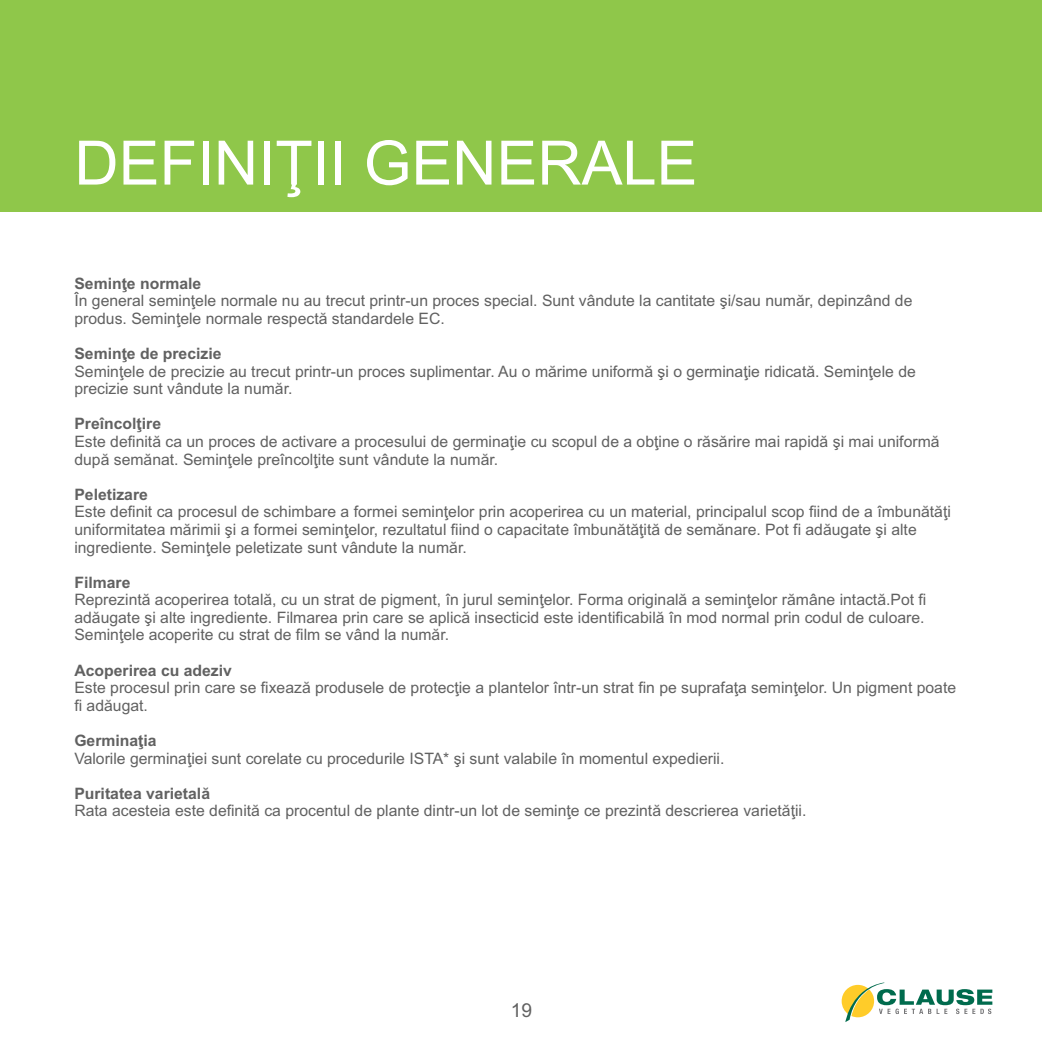
<style>
.page{position:relative;width:1042px;height:1042px;background:#fff}
.page>*{position:absolute;margin:0;border:0;box-sizing:border-box;transform-origin:0 0}
.t1{font:61.25px "Arial";color:#fff}
.t2{font:19.25px "Arial";color:#616161}
.t3{font:15.75px/17.7px "Arial";color:#616161}
.t4{font:700 15.75px "Arial";color:#616161}
</style>
<div class="page">
<div style="left:0;top:0;width:1042px;height:211px;background:#8fc74a"></div>
<svg style="left:841px;top:982px;width:151px;height:40px"></svg>
<h1 class="t1" style="left:74px;top:140px;width:624px">DEFINIŢII GENERALE</h1>
<p class="t4" style="left:74px;top:277px;width:128px">Seminţe normale</p>
<p class="t3" style="left:74px;top:293px;width:839px">În general seminţele normale nu au trecut printr-un proces special. Sunt vândute la cantitate şi/sau număr, depinzând de produs. Seminţele normale respectă standardele EC.</p>
<p class="t4" style="left:74px;top:347px;width:149px">Seminţe de precizie</p>
<p class="t3" style="left:74px;top:363px;width:843px">Seminţele de precizie au trecut printr-un proces suplimentar. Au o mărime uniformă şi o germinaţie ridicată. Seminţele de precizie sunt vândute la număr.</p>
<p class="t4" style="left:74px;top:418px;width:88px">Preîncolţire</p>
<p class="t3" style="left:74px;top:434px;width:866px">Este definită ca un proces de activare a procesului de germinaţie cu scopul de a obţine o răsărire mai rapidă şi mai uniformă după semănat. Seminţele preîncolţite sunt vândute la număr.</p>
<p class="t4" style="left:74px;top:488px;width:75px">Peletizare</p>
<p class="t3" style="left:74px;top:504px;width:878px">Este definit ca procesul de schimbare a formei seminţelor prin acoperirea cu un material, principalul scop fiind de a îmbunătăţi uniformitatea mărimii şi a formei seminţelor, rezultatul fiind o capacitate îmbunătăţită de semănare. Pot fi adăugate şi alte ingrediente. Seminţele peletizate sunt vândute la număr.</p>
<p class="t4" style="left:74px;top:576px;width:58px">Filmare</p>
<p class="t3" style="left:74px;top:592px;width:853px;text-align:justify">Reprezintă acoperirea totală, cu un strat de pigment, în jurul seminţelor. Forma originală a seminţelor rămâne intactă.Pot fi adăugate şi alte ingrediente. Filmarea prin care se aplică insecticid este identificabilă în mod normal prin codul de culoare.<br>Seminţele acoperite cu strat de film se vând la număr.</p>
<p class="t4" style="left:74px;top:664px;width:159px">Acoperirea cu adeziv</p>
<p class="t3" style="left:74px;top:680px;width:883px">Este procesul prin care se fixează produsele de protecţie a plantelor într-un strat fin pe suprafaţa seminţelor. Un pigment poate fi adăugat.</p>
<p class="t4" style="left:74px;top:734px;width:84px">Germinaţia</p>
<p class="t3" style="left:74px;top:751px;width:651px">Valorile germinaţiei sunt corelate cu procedurile ISTA* şi sunt valabile în momentul expedierii.</p>
<p class="t4" style="left:74px;top:787px;width:137px">Puritatea varietală</p>
<p class="t3" style="left:74px;top:803px;width:733px">Rata acesteia este definită ca procentul de plante dintr-un lot de seminţe ce prezintă descrierea varietăţii.</p>
<p class="t2" style="left:511px;top:1003px;width:23px">19</p>
</div>
